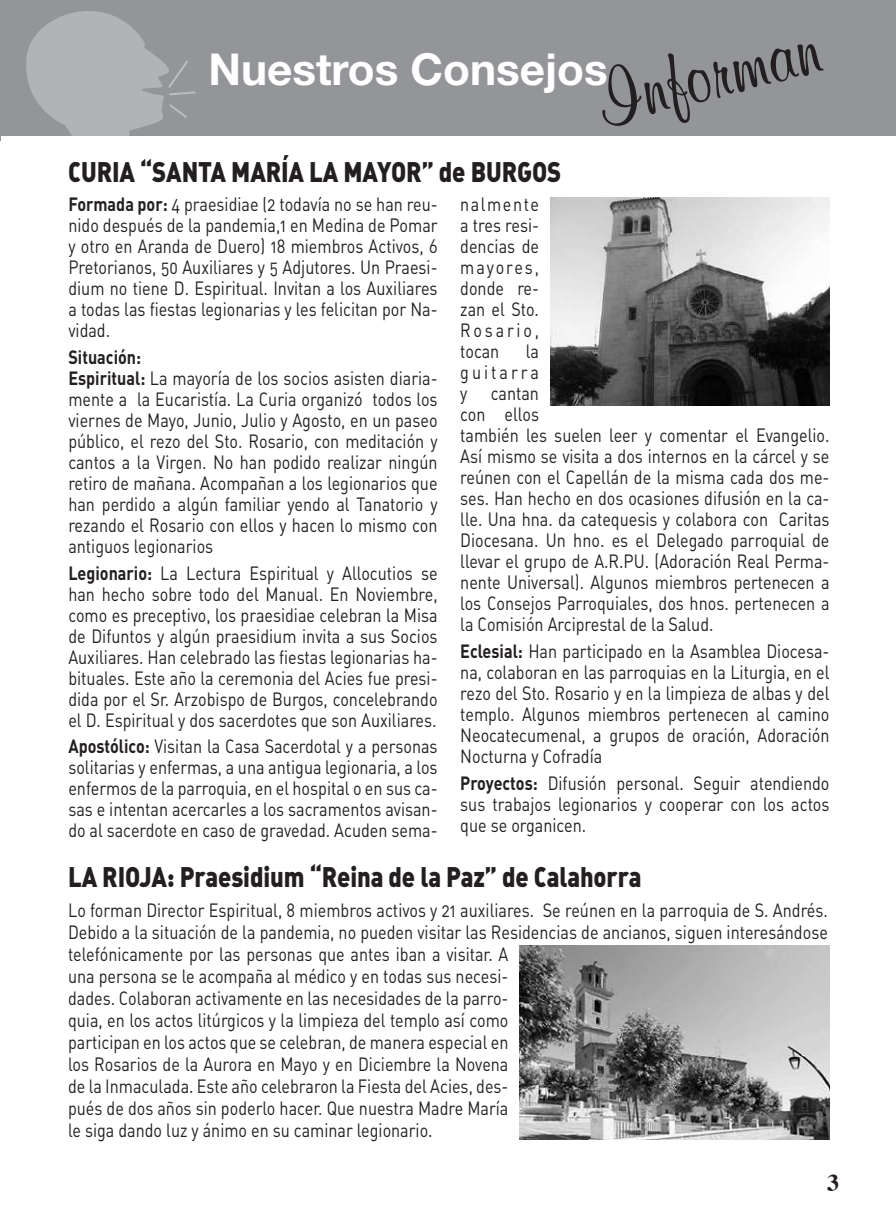
<style>
.page{position:relative;width:896px;height:1219px;background:#fff}
.page>*{position:absolute;margin:0;border:0;box-sizing:border-box;transform-origin:0 0}
.t1{font:82px "Mural Script";color:#231f20}
.t2{font:700 44px "Helvetica Neue";color:#fff}
.t3{font:28px "DIN Black Alternate";letter-spacing:-.005em;color:#231f20;scale:.85 1}
.t4{font:700 24px "Times";color:#231f20}
.t5{font:19px/21px "DIN Regular Alternate";color:#231f20;text-align:justify;scale:.85 1}
.t6{font:700 19px "DIN";color:#231f20;scale:.85 1}
.s1{font-family:"DIN";font-weight:700}
</style>
<div class="page">
<img style="left:520px;top:946px;width:309px;height:194px">
<img style="left:550px;top:197px;width:279px;height:209px">
<div style="left:0;top:0;width:896px;height:140px;background:#939598"></div>
<svg style="left:26px;top:11px;width:170px;height:125px"></svg>
<div style="left:1px;top:136px;width:895px;height:61px;background:#fff"></div>
<h1 class="t1" style="left:588px;top:55px;width:227px;rotate:-14deg">Informan</h1>
<h2 class="t2" style="left:208px;top:42px;width:401px">Nuestros Consejos</h2>
<h3 class="t3" style="left:68px;top:153px;width:581px">CURIA “SANTA MARÍA LA MAYOR” de BURGOS</h3>
<p class="t5" style="left:68px;top:194px;width:436px"><span class="s1">Formada por:</span> 4 praesidiae (2 todavía no se han reu&shy;nido después de la pandemia,1 en Medina de Pomar y otro en Aranda de Duero) 18 miembros Activos, 6<br>Pretorianos, 50 Auxiliares y 5 Adjutores. Un Praesi&shy;dium no tiene D. Espiritual. Invitan a los Auxiliares a todas las fiestas legionarias y les felicitan por Na&shy;vidad.</p>
<p class="t6" style="left:68px;top:345px;width:87px">Situación:</p>
<p class="t5" style="left:68px;top:367px;width:436px"><span class="s1">Espiritual:</span> La mayoría de los socios asisten diaria&shy;mente a la Eucaristía. La Curia organizó todos los viernes de Mayo, Junio, Julio y Agosto, en un paseo público, el rezo del Sto. Rosario, con meditación y cantos a la Virgen. No han podido realizar ningún retiro de mañana. Acompañan a los legionarios que han perdido a algún familiar yendo al Tanatorio y rezando el Rosario con ellos y hacen lo mismo con antiguos legionarios</p>
<p class="t5" style="left:68px;top:562px;width:436px"><span class="s1">Legionario:</span> La Lectura Espiritual y Allocutios se han hecho sobre todo del Manual. En Noviembre, como es preceptivo, los praesidiae celebran la Misa de Difuntos y algún praesidium invita a sus Socios Auxiliares. Han celebrado las fiestas legionarias ha&shy;bituales. Este año la ceremonia del Acies fue presi&shy;dida por el Sr. Arzobispo de Burgos, concelebrando el D. Espiritual y dos sacerdotes que son Auxiliares.</p>
<p class="t5" style="left:68px;top:736px;width:436px"><span class="s1">Apostólico:</span> Visitan la Casa Sacerdotal y a personas solitarias y enfermas, a una antigua legionaria, a los enfermos de la parroquia, en el hospital o en sus ca&shy;sas e intentan acercarles a los sacramentos avisan&shy;do al sacerdote en caso de gravedad. Acuden sema-</p>
<p class="t5" style="left:460px;top:194px;width:94px">nalmente a tres resi&shy;dencias de mayores, donde re&shy;zan el Sto.<br>Rosario, tocan</p>
<p class="t5" style="left:460px;top:341px;width:436px;text-align:left;text-indent:65px">la<br>guitarra<br>y cantan<br>con ellos<br>también les suelen leer y comentar el Evangelio.<br>Así mismo se visita a dos internos en la cárcel y se reúnen con el Capellán de la misma cada dos me&shy;ses. Han hecho en dos ocasiones difusión en la ca&shy;lle. Una hna. da catequesis y colabora con Caritas Diocesana. Un hno. es el Delegado parroquial de llevar el grupo de A.R.PU. (Adoración Real Perma&shy;nente Universal). Algunos miembros pertenecen a los Consejos Parroquiales, dos hnos. pertenecen a la Comisión Arciprestal de la Salud.</p>
<p class="t5" style="left:460px;top:640px;width:436px"><span class="s1">Eclesial:</span> Han participado en la Asamblea Diocesa&shy;na, colaboran en las parroquias en la Liturgia, en el rezo del Sto. Rosario y en la limpieza de albas y del templo. Algunos miembros pertenecen al camino Neocatecumenal, a grupos de oración, Adoración Nocturna y Cofradía</p>
<p class="t5" style="left:460px;top:772px;width:436px"><span class="s1">Proyectos:</span> Difusión personal. Seguir atendiendo sus trabajos legionarios y cooperar con los actos que se organicen.</p>
<h3 class="t3" style="left:68px;top:858px;width:676px">LA RIOJA: Praesidium “Reina de la Paz” de Calahorra</h3>
<p class="t5" style="left:68px;top:899px;width:895px;line-height:22px;text-align:left">Lo forman Director Espiritual, 8 miembros activos y 21 auxiliares. Se reúnen en la parroquia de S. Andrés.<br>Debido a la situación de la pandemia, no pueden visitar las Residencias de ancianos, siguen interesándose telefónicamente por las personas que antes iban a visitar. A<br>una persona se le acompaña al médico y en todas sus necesi-<br>dades. Colaboran activamente en las necesidades de la parro-<br>quia, en los actos litúrgicos y la limpieza del templo así como<br>participan en los actos que se celebran, de manera especial en<br>los Rosarios de la Aurora en Mayo y en Diciembre la Novena<br>de la Inmaculada. Este año celebraron la Fiesta del Acies, des-<br>pués de dos años sin poderlo hacer. Que nuestra Madre María<br>le siga dando luz y ánimo en su caminar legionario.</p>
<p class="t4" style="left:827px;top:1160px;width:13px">3</p>
</div>
